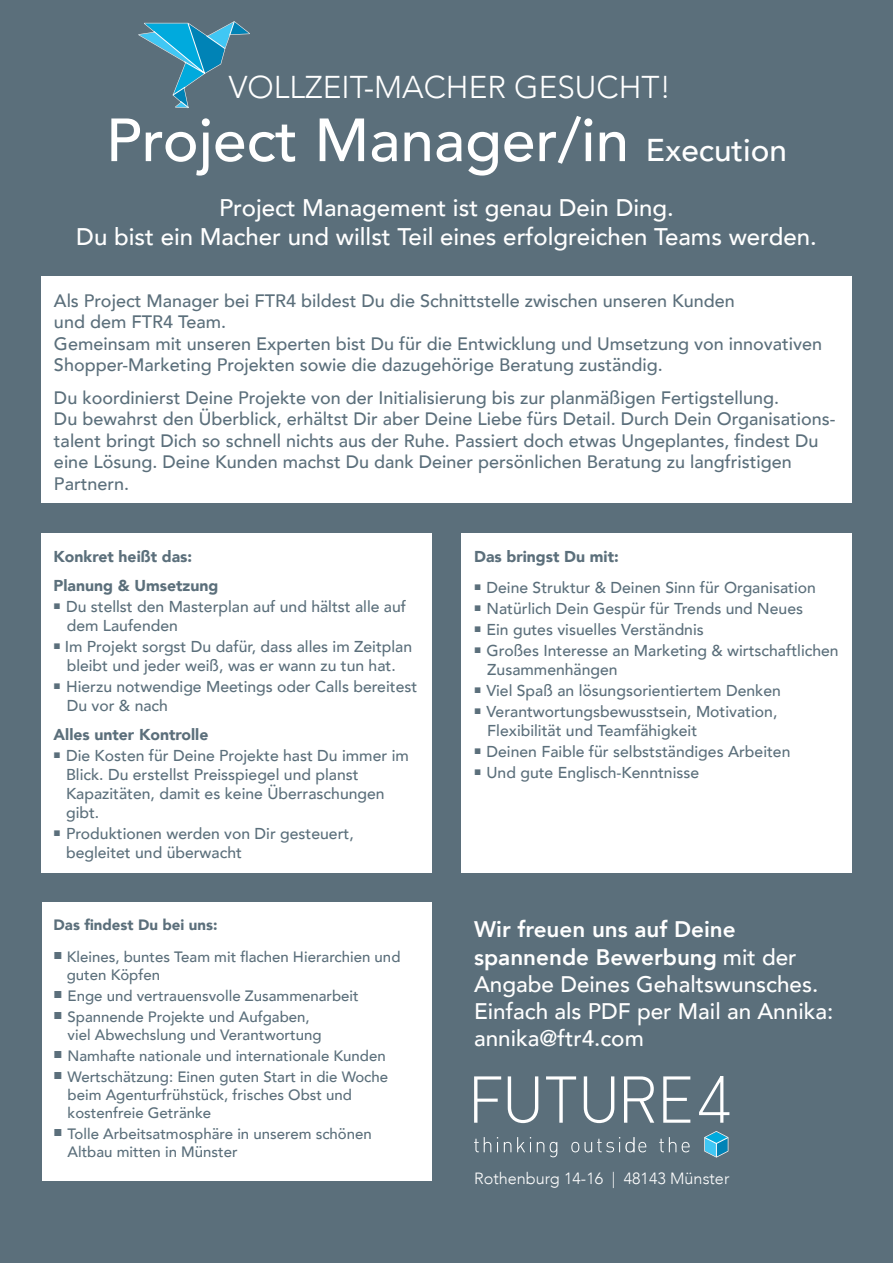
<style>
.page{position:relative;width:893px;height:1263px;background:#5b6f7b}
.page>*{position:absolute;margin:0;border:0;box-sizing:border-box;transform-origin:0 0}
.t1{font:500 60.15px "Avenir";color:#fff}
.t2{font:300 31.5px "Avenir";color:#fff}
.t3{font:500 24px/28.8px "Avenir";color:#fff;text-align:center}
.t4{font:500 22.5px/27px "Avenir";color:#fff}
.t5{font:500 18px/21.6px "Avenir";color:#5b6f7b}
.t6{font:300 16.2px "Avenir";color:#fff}
.t7{font:500 15.75px/18.9px "Avenir";color:#5b6f7b}
.t8{font:900 15.75px/29.4px "Avenir";color:#5b6f7b}
.t9{font:500 15px/18px "Avenir";color:#5b6f7b}
.t10{font:900 15px "Avenir";color:#5b6f7b}
.s1{font-size:31.5px}
.s2{font-weight:800}
</style>
<div class="page">
<svg style="left:138px;top:21px;width:112px;height:87px"></svg>
<div style="left:41px;top:276px;width:811px;height:227px;background:#fff"></div>
<div style="left:41px;top:533px;width:390px;height:339px;background:#fff"></div>
<div style="left:461px;top:533px;width:391px;height:339px;background:#fff"></div>
<div style="left:42px;top:902px;width:389px;height:279px;background:#fff"></div>
<svg style="left:474px;top:1137px;width:17px;height:15px"></svg>
<svg style="left:497px;top:1137px;width:1px;height:15px"></svg>
<svg style="left:504px;top:1142px;width:7px;height:10px"></svg>
<svg style="left:517px;top:1137px;width:14px;height:15px"></svg>
<svg style="left:537px;top:1142px;width:7px;height:10px"></svg>
<svg style="left:550px;top:1142px;width:7px;height:15px"></svg>
<svg style="left:571px;top:1137px;width:75px;height:15px"></svg>
<svg style="left:659px;top:1137px;width:17px;height:15px"></svg>
<svg style="left:682px;top:1142px;width:8px;height:10px"></svg>
<svg style="left:474px;top:1076px;width:27px;height:47px"></svg>
<svg style="left:508px;top:1076px;width:30px;height:47px"></svg>
<svg style="left:546px;top:1076px;width:30px;height:47px"></svg>
<svg style="left:584px;top:1076px;width:30px;height:47px"></svg>
<svg style="left:624px;top:1076px;width:30px;height:47px"></svg>
<svg style="left:663px;top:1076px;width:27px;height:47px"></svg>
<svg style="left:699px;top:1076px;width:30px;height:47px"></svg>
<svg style="left:704px;top:1131px;width:25px;height:26px"></svg>
<h2 class="t2" style="left:229px;top:69px;width:444px">VOLLZEIT-MACHER GESUCHT!</h2>
<h1 class="t1" style="left:106px;top:88px;width:683px">Project Manager/in <span class="s1">Execution</span></h1>
<h3 class="t3" style="left:76px;top:192px;width:742px">Project Management ist genau Dein Ding.<br>Du bist ein Macher und willst Teil eines erfolgreichen Teams werden.</h3>
<p class="t5" style="left:54px;top:289px;width:770px">Als Project Manager bei FTR4 bildest Du die Schnittstelle zwischen unseren Kunden<br>und dem FTR4 Team.<br>Gemeinsam mit unseren Experten bist Du für die Entwicklung und Umsetzung von innovativen Shopper-Marketing Projekten sowie die dazugehörige Beratung zuständig.</p>
<p class="t5" style="left:54px;top:385px;width:783px">Du koordinierst Deine Projekte von der Initialisierung bis zur planmäßigen Fertigstellung.<br>Du bewahrst den Überblick, erhältst Dir aber Deine Liebe fürs Detail. Durch Dein Organisations&shy;talent bringt Dich so schnell nichts aus der Ruhe. Passiert doch etwas Ungeplantes, findest Du eine Lösung. Deine Kunden machst Du dank Deiner persönlichen Beratung zu langfristigen Partnern.</p>
<p class="t8" style="left:54px;top:541px;width:166px">Konkret heißt das:<br>Planung &amp; Umsetzung</p>
<p class="t7" style="left:67px;top:596px;width:341px;text-indent:-13px"><sup>■</sup> Du stellst den Masterplan auf und hältst alle auf dem Laufenden</p>
<p class="t7" style="left:54px;top:636px;width:360px;text-align:center"><sup>■</sup> Im Projekt sorgst Du dafür, dass alles im Zeitplan bleibt und jeder weiß, was er wann zu tun hat.</p>
<p class="t7" style="left:67px;top:676px;width:352px;text-indent:-13px"><sup>■</sup> Hierzu notwendige Meetings oder Calls bereitest<br>Du vor &amp; nach</p>
<p class="t8" style="left:54px;top:719px;width:156px">Alles unter Kontrolle</p>
<p class="t7" style="left:66px;top:745px;width:344px;text-indent:-12px"><sup>■</sup> Die Kosten für Deine Projekte hast Du immer im Blick. Du erstellst Preisspiegel und planst Kapazitäten, damit es keine Überraschungen gibt.</p>
<p class="t7" style="left:66px;top:823px;width:289px;text-indent:-12px"><sup>■</sup> Produktionen werden von Dir gesteuert, begleitet und überwacht</p>
<p class="t10" style="left:54px;top:912px;width:165px">Das findest Du bei uns:</p>
<p class="t9" style="left:67px;top:946px;width:335px;text-indent:-13px"><sup>■</sup> Kleines, buntes Team mit flachen Hierarchien und guten Köpfen</p>
<p class="t9" style="left:54px;top:985px;width:307px"><sup>■</sup> Enge und vertrauensvolle Zusammenarbeit</p>
<p class="t9" style="left:68px;top:1006px;width:255px;text-indent:-14px"><sup>■</sup> Spannende Projekte und Aufgaben, viel Abwechslung und Verantwortung</p>
<p class="t9" style="left:54px;top:1045px;width:334px"><sup>■</sup> Namhafte nationale und internationale Kunden</p>
<p class="t9" style="left:68px;top:1066px;width:322px;text-indent:-14px"><sup>■</sup> Wertschätzung: Einen guten Start in die Woche beim Agenturfrühstück, frisches Obst und kostenfreie Getränke</p>
<p class="t9" style="left:68px;top:1123px;width:306px;text-indent:-14px"><sup>■</sup> Tolle Arbeitsatmosphäre in unserem schönen<br>Altbau mitten in Münster</p>
<p class="t8" style="left:474px;top:541px;width:146px">Das bringst Du mit:</p>
<p class="t7" style="left:474px;top:577px;width:343px"><sup>■</sup> Deine Struktur &amp; Deinen Sinn für Organisation</p>
<p class="t7" style="left:474px;top:598px;width:330px"><sup>■</sup> Natürlich Dein Gespür für Trends und Neues</p>
<p class="t7" style="left:474px;top:619px;width:231px"><sup>■</sup> Ein gutes visuelles Verständnis</p>
<p class="t7" style="left:487px;top:640px;width:353px;text-indent:-13px"><sup>■</sup> Großes Interesse an Marketing &amp; wirtschaftlichen<br>Zusammenhängen</p>
<p class="t7" style="left:474px;top:680px;width:308px"><sup>■</sup> Viel Spaß an lösungsorientiertem Denken</p>
<p class="t7" style="left:487px;top:701px;width:292px;text-indent:-13px"><sup>■</sup> Verantwortungsbewusstsein, Motivation,<br>Flexibilität und Teamfähigkeit</p>
<p class="t7" style="left:474px;top:741px;width:318px"><sup>■</sup> Deinen Faible für selbstständiges Arbeiten</p>
<p class="t7" style="left:474px;top:762px;width:227px"><sup>■</sup> Und gute Englisch-Kenntnisse</p>
<h3 class="t4" style="left:474px;top:915px;width:361px"><span class="s2">Wir freuen uns auf Deine spannende Bewerbung</span> mit der<br>Angabe Deines Gehaltswunsches.<br>Einfach als PDF per Mail an Annika: annika@ftr4.com</h3>
<p class="t6" style="left:474px;top:1169px;width:257px">Rothenburg 14-16 | 48143 Münster</p>
</div>
